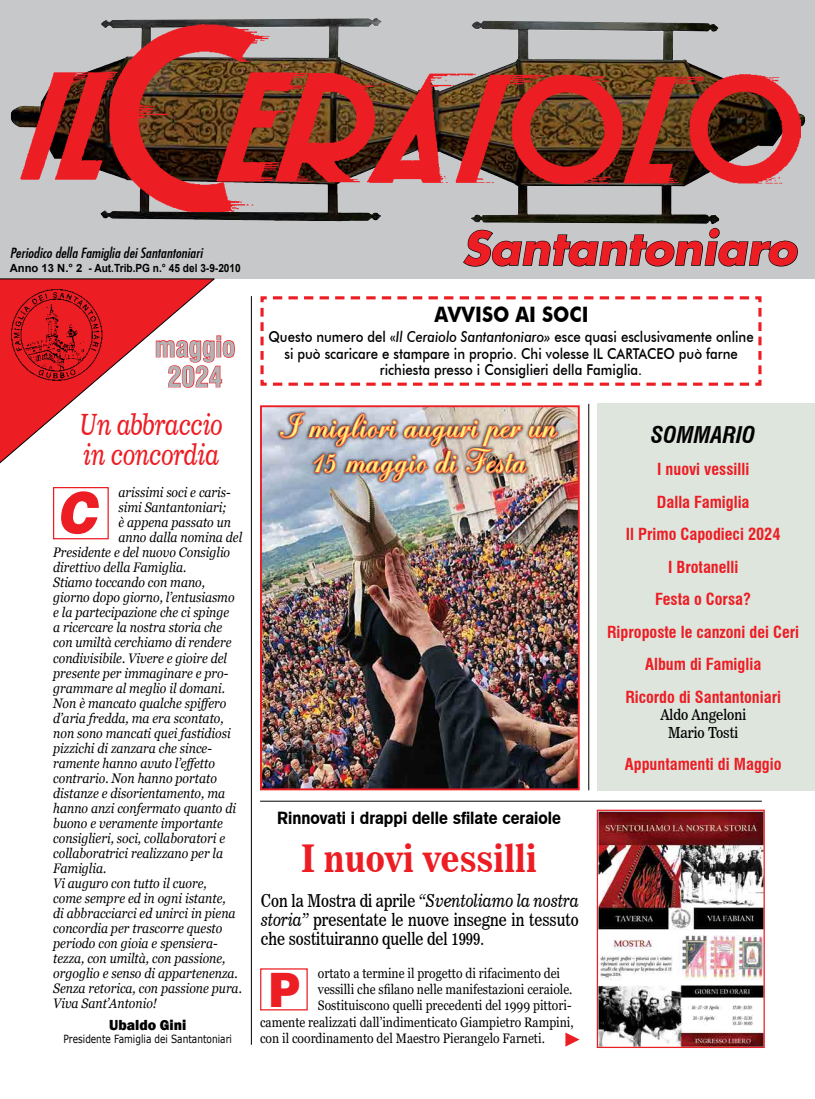
<style>
.page{position:relative;width:815px;height:1099px;background:#fff}
.page>*{position:absolute;margin:0;border:0;box-sizing:border-box;transform-origin:0 0}
.t1{font:italic 900 56.25px "Switzerland";color:#ed1d24;scale:.9 1}
.t2{font:47.5px "Switzerland Black Plain";color:#ed1d24;scale:.9 1}
.t3{font:italic 700 45px "Futura";color:#ed1d24}
.t4{font:37.5px "News 706 BT Bold C";color:#ed1d24;scale:.9 1}
.t5{font:italic 600 33.75px/35px "Englische Sch T";color:#fff579;text-align:center;scale:.9 1}
.t6{font:28.75px/30px "News 706 BT Italic C";color:#ed1d24;scale:.8 1}
.t7{font:700 condensed 27.5px/30px "Swiss 721 BT";color:#b1b4b6;text-align:center}
.t8{font:italic 700 condensed 22.5px "Swiss 721 BT";color:#000}
.t9{font:700 21.25px "Futura BT";color:#000;scale:.9 1}
.t10{font:17.5px/18.8px "News 706 BT Roman C";color:#000;scale:.85 1}
.t11{font:17.5px "News 706 BT Italic C";color:#000;scale:.85 1}
.t12{font:17.5px "Gothic 725 BT Black A";color:#000;scale:.9 1}
.t13{font:700 condensed 16.25px/32.5px "Swiss 721 BT";color:#ed1d24;text-align:center}
.t14{font:500 15px/16.2px "Futura BT";color:#000;text-align:center;scale:.88 1}
.t15{font:15px/17.5px "News 706 BT Roman C";color:#000;text-align:center;scale:.9 1}
.t16{font:800 15px "Franklin Gothic";color:#000;scale:.95 1}
.t17{font:italic 13.75px "Georgia";color:#000;scale:.89 1}
.t18{font:13.75px "Georgia";color:#000;scale:.88 1}
.t19{font:italic 13.75px "Fujiyama";color:#000;scale:1.1 1}
.t20{font:700 11.25px "Arial";color:#000}
.t21{font:11.25px "MS Reference Sans Serif";color:#000;scale:.8 1}
.s1{font-style:italic}
.s2{font-family:"News 706 BT Roman C"}
.s3{font-family:"News 706 BT Italic C"}
</style>
<div class="page">
<div style="left:597px;top:404px;width:218px;height:387px;background:#dde5dd"></div>
<div style="left:0;top:0;width:815px;height:279px;background:#c7c8ca"></div>
<img style="left:11px;top:18px;width:364px;height:109px">
<svg style="left:463px;top:227px;width:335px;height:40px"></svg>
<img style="left:20px;top:25px;width:781px;height:186px">
<hr style="left:251px;top:296px;width:1px;height:748px;background:#000">
<div style="left:53px;top:487px;width:56px;height:52px;border:1px solid #ed1d24"></div>
<hr style="left:589px;top:404px;width:1px;height:386px;background:#000">
<svg style="left:0;top:278px;width:215px;height:186px"></svg>
<svg style="left:155px;top:335px;width:80px;height:53px"></svg>
<svg style="left:260px;top:296px;width:502px;height:90px"></svg>
<img style="left:263px;top:408px;width:314px;height:379px">
<div style="left:260px;top:405px;width:320px;height:385px;border:2px solid #ed1d24"></div>
<svg style="left:276px;top:409px;width:285px;height:76px"></svg>
<img style="left:278px;top:405px;width:282px;height:79px">
<div style="left:260px;top:968px;width:48px;height:42px;border:1px solid #ed1d24"></div>
<svg style="left:565px;top:1032px;width:15px;height:14px"></svg>
<img style="left:599px;top:811px;width:164px;height:234px">
<div style="left:597px;top:809px;width:168px;height:238px;border:1px solid #ed1d24"></div>
<hr style="left:260px;top:801px;width:502px;height:1px;background:#000">
<p class="t19" style="left:10px;top:245px;width:177px">Periodico della Famiglia dei Santantoniari</p>
<p class="t20" style="left:10px;top:260px;width:233px">Anno 13 N.° 2 - Aut.Trib.PG n.° 45 del 3-9-2010</p>
<h3 class="t7" style="left:155px;top:332px;width:82px">maggio<br>2024</h3>
<h3 class="t6" style="left:80px;top:409px;width:180px">Un abbraccio in concordia</h3>
<h1 class="t1" style="left:57px;top:476px;width:45px">C</h1>
<p class="t17" style="left:119px;top:484px;width:128px">arissimi soci e caris-</p>
<p class="t17" style="left:119px;top:499px;width:123px">simi Santantoniari;</p>
<p class="t17" style="left:119px;top:514px;width:128px">è appena passato un</p>
<p class="t17" style="left:119px;top:529px;width:140px">anno dalla nomina del</p>
<p class="t17" style="left:53px;top:544px;width:200px">Presidente e del nuovo Consiglio</p>
<p class="t17" style="left:53px;top:559px;width:151px">direttivo della Famiglia.</p>
<p class="t17" style="left:53px;top:574px;width:172px">Stiamo toccando con mano,</p>
<p class="t17" style="left:53px;top:589px;width:205px">giorno dopo giorno, l’entusiasmo</p>
<p class="t17" style="left:53px;top:604px;width:199px">e la partecipazione che ci spinge</p>
<p class="t17" style="left:53px;top:619px;width:191px">a ricercare la nostra storia che</p>
<p class="t17" style="left:53px;top:634px;width:202px">con umiltà cerchiamo di rendere</p>
<p class="t17" style="left:53px;top:649px;width:197px">condivisibile. Vivere e gioire del</p>
<p class="t17" style="left:53px;top:664px;width:198px">presente per immaginare e pro-</p>
<p class="t17" style="left:53px;top:679px;width:195px">grammare al meglio il domani.</p>
<p class="t17" style="left:53px;top:694px;width:196px">Non è mancato qualche spiffero</p>
<p class="t17" style="left:53px;top:709px;width:193px">d’aria fredda, ma era scontato,</p>
<p class="t17" style="left:53px;top:724px;width:201px">non sono mancati quei fastidiosi</p>
<p class="t17" style="left:53px;top:739px;width:180px">pizzichi di zanzara che since-</p>
<p class="t17" style="left:53px;top:754px;width:183px">ramente hanno avuto l’effetto</p>
<p class="t17" style="left:53px;top:769px;width:185px">contrario. Non hanno portato</p>
<p class="t17" style="left:53px;top:784px;width:195px">distanze e disorientamento, ma</p>
<p class="t17" style="left:53px;top:799px;width:207px">hanno anzi confermato quanto di</p>
<p class="t17" style="left:53px;top:814px;width:192px">buono e veramente importante</p>
<p class="t17" style="left:53px;top:829px;width:195px">consiglieri, soci, collaboratori e</p>
<p class="t17" style="left:53px;top:844px;width:192px">collaboratrici realizzano per la</p>
<p class="t17" style="left:53px;top:859px;width:61px">Famiglia.</p>
<p class="t17" style="left:53px;top:874px;width:174px">Vi auguro con tutto il cuore,</p>
<p class="t17" style="left:53px;top:889px;width:195px">come sempre ed in ogni istante,</p>
<p class="t17" style="left:53px;top:904px;width:206px">di abbracciarci ed unirci in piena</p>
<p class="t17" style="left:53px;top:919px;width:192px">concordia per trascorre questo</p>
<p class="t17" style="left:53px;top:934px;width:186px">periodo con gioia e spensiera-</p>
<p class="t17" style="left:53px;top:949px;width:195px">tezza, con umiltà, con passione,</p>
<p class="t17" style="left:53px;top:964px;width:209px">orgoglio e senso di appartenenza.</p>
<p class="t17" style="left:53px;top:979px;width:214px">Senza retorica, con passione pura.</p>
<p class="t17" style="left:53px;top:994px;width:118px">Viva Sant’Antonio!</p>
<p class="t16" style="left:109px;top:1014px;width:83px">Ubaldo Gini</p>
<p class="t21" style="left:64px;top:1031px;width:212px">Presidente Famiglia dei Santantoniari</p>
<h3 class="t3" style="left:462px;top:217px;width:336px">Santantoniaro</h3>
<h3 class="t9" style="left:434px;top:301px;width:173px">AVVISO AI SOCI</h3>
<p class="t14" style="left:269px;top:329px;width:553px">Questo numero del «<span class="s1">Il Ceraiolo Santantoniaro»</span> esce quasi esclusivamente online si può scaricare e stampare in proprio. Chi volesse il cartac eo può farne richiesta presso i Consiglieri della Famiglia.</p>
<h3 class="t5" style="left:282px;top:410px;width:323px">Imigliori auguri per un<br>15maggi odi Festa</h3>
<p class="t12" style="left:277px;top:807px;width:317px">Rinnovati i drappi delle sfilate ceraiole</p>
<h3 class="t4" style="left:301px;top:836px;width:264px">I nuovi vessilli</h3>
<p class="t11" style="left:261px;top:890px;width:375px"><span class="s2">Con la Mostra di aprile</span> “Sventoliamo la nostra</p>
<p class="t10" style="left:261px;top:910px;width:375px"><span class="s3">storia”</span> presentate le nuove insegne in tessuto che sostituiranno quelle del 1999.</p>
<p class="t18" style="left:318px;top:964px;width:277px">ortato a termine il progetto di rifacimento dei</p>
<p class="t18" style="left:318px;top:981px;width:291px">vessilli che sfilano nelle manifestazioni ceraiole.</p>
<p class="t18" style="left:318px;top:997px;width:290px">Sostituiscono quelli precedenti del 1999 pittori-</p>
<p class="t18" style="left:260px;top:1013px;width:358px">camente realizzati dall’indimenticato Giampietro Rampini,</p>
<p class="t18" style="left:260px;top:1029px;width:325px">con il coordinamento del Maestro Pierangelo Farneti.</p>
<h2 class="t2" style="left:269px;top:958px;width:36px">P</h2>
<h3 class="t8" style="left:651px;top:421px;width:106px">SOMMARIO</h3>
<p class="t13" style="left:607px;top:453px;width:193px">I nuovi vessilli<br>Dalla Famiglia<br>Il Primo Capodieci 2024<br>I Brotanelli<br>Festa o Corsa?<br>Riproposte le canzoni dei Ceri<br>Album di Famiglia<br>Ricordo di Santantoniari</p>
<p class="t15" style="left:660px;top:706px;width:97px">Aldo Angeloni<br>Mario Tosti</p>
<p class="t13" style="left:625px;top:748px;width:158px">Appuntamenti di Maggio</p>
</div>
